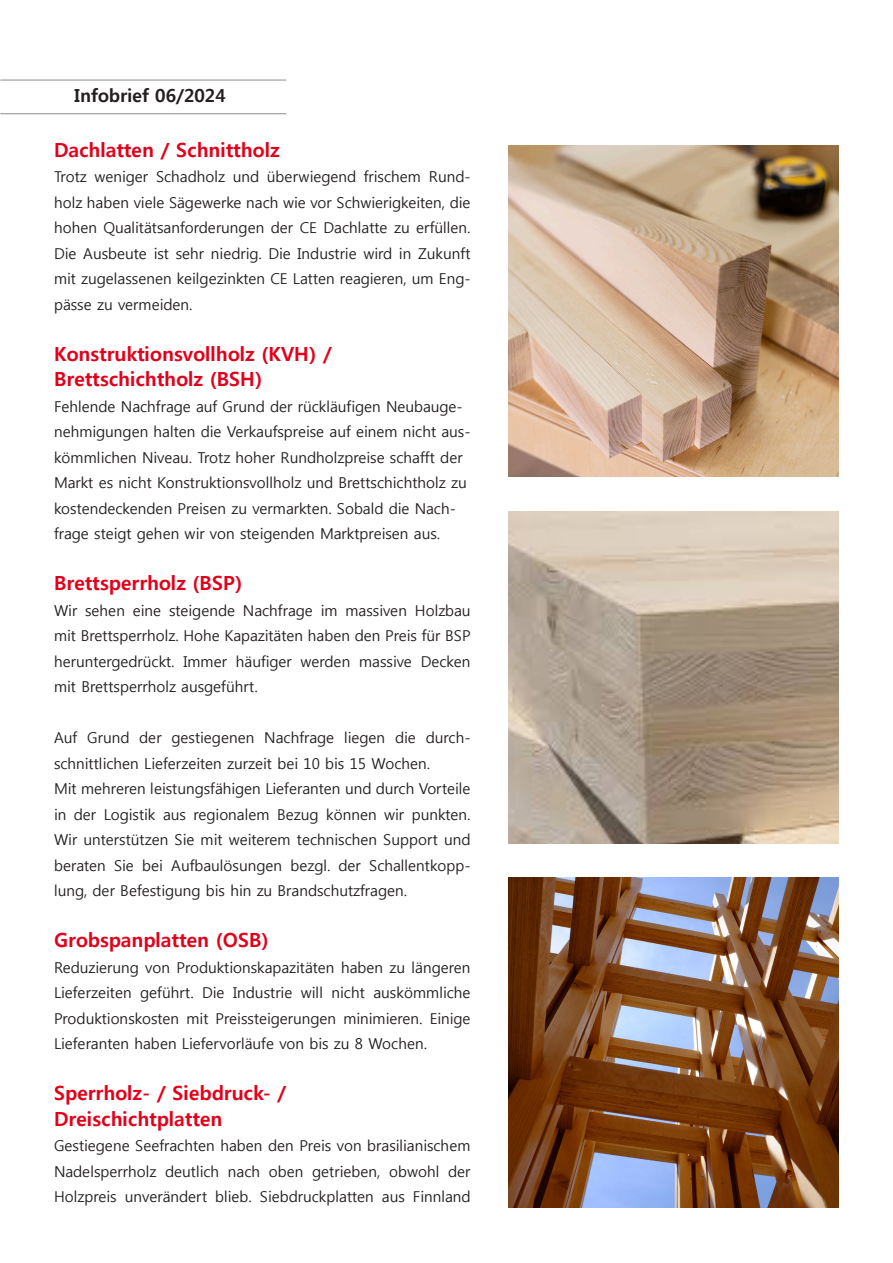
<style>
.page{position:relative;width:893px;height:1263px;background:#fff}
.page>*{position:absolute;margin:0;border:0;box-sizing:border-box;transform-origin:0 0}
.t1{font:700 19.5px "Malgun Gothic";color:#e2001a}
.t2{font:700 18px "Malgun Gothic";color:#231f20}
.t3{font:15px/25.5px "Malgun Gothic";color:#231f20;text-align:justify}
</style>
<div class="page">
<hr style="left:0;top:80px;width:286px;height:1px;background:#8b8d90">
<hr style="left:0;top:113px;width:286px;height:1px;background:#8b8d90">
<img style="left:508px;top:145px;width:331px;height:332px">
<img style="left:508px;top:877px;width:331px;height:331px">
<img style="left:508px;top:512px;width:331px;height:331px">
<p class="t2" style="left:75px;top:85px;width:153px">Infobrief 06/2024</p>
<p class="t1" style="left:54px;top:138px;width:227px">Dachlatten / Schnittholz</p>
<p class="t3" style="left:54px;top:164px;width:418px">Trotz weniger Schadholz und überwiegend frischem Rund&shy;holz haben viele Sägewerke nach wie vor Schwierigkeiten, die hohen Qualitätsanforderungen der CE Dachlatte zu erfüllen.<br>Die Ausbeute ist sehr niedrig. Die Industrie wird in Zukunft mit zugelassenen keilgezinkten CE Latten reagieren, um Eng&shy;pässe zu vermeiden.</p>
<p class="t1" style="left:54px;top:342px;width:279px">Konstruktionsvollholz (KVH) /</p>
<p class="t1" style="left:54px;top:368px;width:210px">Brettschichtholz (BSH)</p>
<p class="t3" style="left:54px;top:394px;width:418px;text-align:left">Fehlende Nachfrage auf Grund der rückläufigen Neubauge&shy;nehmigungen halten die Verkaufspreise auf einem nicht aus&shy;kömmlichen Niveau. Trotz hoher Rundholzpreise schafft der Markt es nicht Konstruktionsvollholz und Brettschichtholz zu kostendeckenden Preisen zu vermarkten. Sobald die Nach&shy;frage steigt gehen wir von steigenden Marktpreisen aus.</p>
<p class="t1" style="left:54px;top:572px;width:190px">Brettsperrholz (BSP)</p>
<p class="t3" style="left:54px;top:598px;width:418px">Wir sehen eine steigende Nachfrage im massiven Holzbau mit Brettsperrholz. Hohe Kapazitäten haben den Preis für BSP heruntergedrückt. Immer häufiger werden massive Decken mit Brettsperrholz ausgeführt.</p>
<p class="t3" style="left:54px;top:725px;width:418px">Auf Grund der gestiegenen Nachfrage liegen die durch&shy;schnittlichen Lieferzeiten zurzeit bei 10 bis 15 Wochen.</p>
<p class="t3" style="left:54px;top:776px;width:418px">Mit mehreren leistungsfähigen Lieferanten und durch Vorteile in der Logistik aus regionalem Bezug können wir punkten.<br>Wir unterstützen Sie mit weiterem technischen Support und beraten Sie bei Aufbaulösungen bezgl. der Schallentkopp&shy;lung, der Befestigung bis hin zu Brandschutzfragen.</p>
<p class="t1" style="left:54px;top:929px;width:216px">Grobspanplatten (OSB)</p>
<p class="t3" style="left:54px;top:955px;width:418px">Reduzierung von Produktionskapazitäten haben zu längeren Lieferzeiten geführt. Die Industrie will nicht auskömmliche Produktionskosten mit Preissteigerungen minimieren. Einige Lieferanten haben Liefervorläufe von bis zu 8 Wochen.</p>
<p class="t1" style="left:54px;top:1082px;width:234px">Sperrholz- / Siebdruck- /</p>
<p class="t1" style="left:54px;top:1107px;width:170px">Dreischichtplatten</p>
<p class="t3" style="left:54px;top:1133px;width:418px">Gestiegene Seefrachten haben den Preis von brasilianischem Nadelsperrholz deutlich nach oben getrieben, obwohl der Holzpreis unverändert blieb. Siebdruckplatten aus Finnland</p>
</div>
